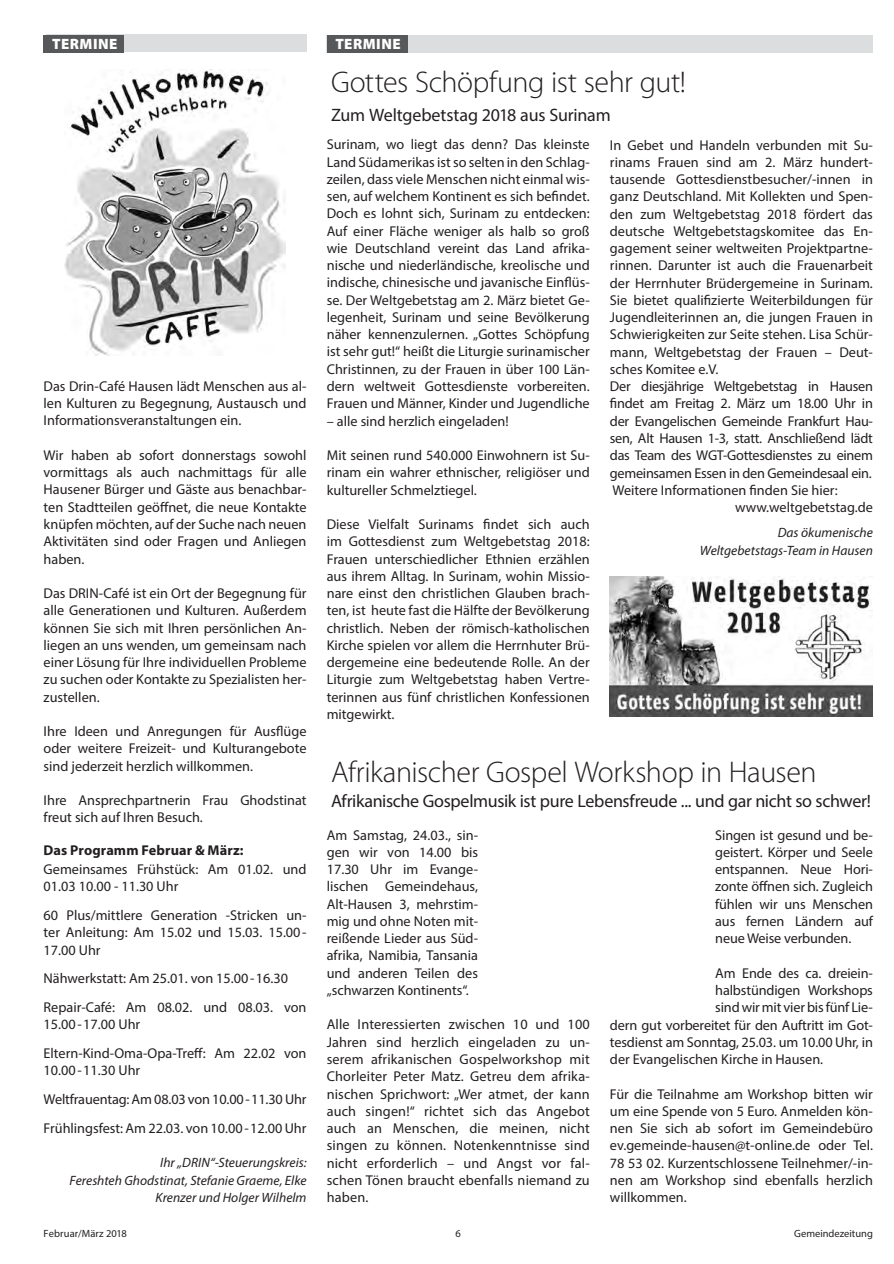
<style>
.page{position:relative;width:894px;height:1264px;background:#fff}
.page>*{position:absolute;margin:0;border:0;box-sizing:border-box;transform-origin:0 0}
.t1{font:300 30px "Myriad Pro";letter-spacing:-.015em;color:#231f20}
.t2{font:18px "Myriad Pro";letter-spacing:-.015em;color:#231f20}
.t3{font:900 15px "Myriad Pro";letter-spacing:.03em;color:#fff}
.t4{font:14.25px/17.2px "Myriad Pro";color:#231f20;text-align:justify}
.t5{font:14.25px "Myriad Pro";letter-spacing:-.02em;color:#231f20}
.t6{font:700 14.25px "Myriad Pro";letter-spacing:.005em;color:#231f20}
.t7{font:italic 13.5px/17.2px "Myriad Pro";letter-spacing:.005em;color:#231f20;text-align:right}
.t8{font:10.5px "Myriad Pro";color:#231f20}
</style>
<div class="page">
<img style="left:64px;top:70px;width:222px;height:286px">
<div style="left:327px;top:35px;width:546px;height:17px;background:#dcdddf"></div>
<div style="left:327px;top:35px;width:80px;height:17px;background:#57585a"></div>
<div style="left:46px;top:35px;width:260px;height:17px;background:#dcdddf"></div>
<div style="left:44px;top:35px;width:80px;height:17px;background:#57585a"></div>
<img style="left:610px;top:576px;width:263px;height:140px">
<p class="t3" style="left:52px;top:35px;width:67px">TERMINE</p>
<p class="t3" style="left:335px;top:35px;width:67px">TERMINE</p>
<h1 class="t1" style="left:331px;top:66px;width:357px">Gottes Schöpfung ist sehr gut!</h1>
<p class="t2" style="left:331px;top:104px;width:281px">Zum Weltgebetstag 2018 aus Surinam</p>
<p class="t4" style="left:44px;top:377px;width:264px">Das Drin-Café Hausen lädt Menschen aus al&shy;len Kulturen zu Begegnung, Austausch und Informationsveranstaltungen ein.</p>
<p class="t4" style="left:44px;top:446px;width:264px">Wir haben ab sofort donnerstags sowohl vormittags als auch nachmittags für alle Hausener Bürger und Gäste aus benachbar&shy;ten Stadtteilen geöffnet, die neue Kontakte knüpfen möchten, auf der Suche nach neuen Aktivitäten sind oder Fragen und Anliegen haben.</p>
<p class="t4" style="left:44px;top:584px;width:264px">Das DRIN-Café ist ein Ort der Begegnung für alle Generationen und Kulturen. Außerdem können Sie sich mit Ihren persönlichen An&shy;liegen an uns wenden, um gemeinsam nach einer Lösung für Ihre individuellen Probleme zu suchen oder Kontakte zu Spezialisten her&shy;zustellen.</p>
<p class="t4" style="left:44px;top:722px;width:264px">Ihre Ideen und Anregungen für Ausflüge oder weitere Freizeit- und Kulturangebote sind jederzeit herzlich willkommen.</p>
<p class="t4" style="left:44px;top:791px;width:264px">Ihre Ansprechpartnerin Frau Ghodstinat freut sich auf Ihren Besuch.</p>
<p class="t6" style="left:44px;top:841px;width:202px">Das Programm Februar &amp; März:</p>
<p class="t4" style="left:44px;top:860px;width:264px">Gemeinsames Frühstück: Am 01.02. und<br>01.03 10.00 - 11.30 Uhr</p>
<p class="t4" style="left:44px;top:906px;width:264px">60 Plus/mittlere Generation -Stricken un&shy;ter Anleitung: Am 15.02 und 15.03. 15.00- 17.00 Uhr</p>
<p class="t4" style="left:44px;top:964px;width:264px;line-height:28.8px">Nähwerkstatt: Am 25.01. von 15.00-16.30<br>Repair-Café: Am 08.02. und 08.03. von</p>
<p class="t4" style="left:44px;top:1010px;width:264px;line-height:28.8px">15.00-17.00 Uhr<br>Eltern-Kind-Oma-Opa-Treff: Am 22.02 von</p>
<p class="t4" style="left:44px;top:1056px;width:264px;line-height:28.8px;text-align:left">10.00-11.30 Uhr<br>Weltfrauentag: Am 08.03 von 10.00-11.30 Uhr<br>Frühlingsfest: Am 22.03. von 10.00-12.00 Uhr</p>
<p class="t7" style="left:70px;top:1154px;width:238px">Ihr „DRIN“-Steuerungskreis:<br>Fereshteh Ghodstinat, Stefanie Graeme, Elke<br>Krenzer und Holger Wilhelm</p>
<p class="t4" style="left:327px;top:136px;width:264px">Surinam, wo liegt das denn? Das kleinste Land Südamerikas ist so selten in den Schlag&shy;zeilen, dass viele Menschen nicht einmal wis&shy;sen, auf welchem Kontinent es sich befindet.<br>Doch es lohnt sich, Surinam zu entdecken:<br>Auf einer Fläche weniger als halb so groß wie Deutschland vereint das Land afrika&shy;nische und niederländische, kreolische und indische, chinesische und javanische Einflüs&shy;se. Der Weltgebetstag am 2. März bietet Ge&shy;legenheit, Surinam und seine Bevölkerung näher kennenzulernen. „Gottes Schöpfung ist sehr gut!“ heißt die Liturgie surinamischer Christinnen, zu der Frauen in über 100 Län&shy;dern weltweit Gottesdienste vorbereiten.<br>Frauen und Männer, Kinder und Jugendliche</p>
<p class="t4" style="left:327px;top:412px;width:183px">– alle sind herzlich eingeladen!</p>
<p class="t4" style="left:327px;top:446px;width:264px">Mit seinen rund 540.000 Einwohnern ist Su&shy;rinam ein wahrer ethnischer, religiöser und kultureller Schmelztiegel.</p>
<p class="t4" style="left:327px;top:515px;width:264px">Diese Vielfalt Surinams findet sich auch im Gottesdienst zum Weltgebetstag 2018:<br>Frauen unterschiedlicher Ethnien erzählen aus ihrem Alltag. In Surinam, wohin Missio&shy;nare einst den christlichen Glauben brach&shy;ten, ist heute fast die Hälfte der Bevölkerung christlich. Neben der römisch-katholischen Kirche spielen vor allem die Herrnhuter Brü&shy;dergemeine eine bedeutende Rolle. An der Liturgie zum Weltgebetstag haben Vertre&shy;terinnen aus fünf christlichen Konfessionen mitgewirkt.</p>
<p class="t4" style="left:610px;top:136px;width:264px">In Gebet und Handeln verbunden mit Su-</p>
<p class="t4" style="left:610px;top:153px;width:264px">rinams Frauen sind am 2. März hundert-</p>
<p class="t4" style="left:610px;top:170px;width:264px">tausende Gottesdienstbesucher/-innen in</p>
<p class="t4" style="left:610px;top:188px;width:264px">ganz Deutschland. Mit Kollekten und Spen-</p>
<p class="t4" style="left:610px;top:205px;width:264px">den zum Weltgebetstag 2018 fördert das</p>
<p class="t4" style="left:610px;top:222px;width:264px">deutsche Weltgebetstagskomitee das En-</p>
<p class="t4" style="left:610px;top:239px;width:264px">gagement seiner weltweiten Projektpartne-</p>
<p class="t4" style="left:610px;top:257px;width:264px">rinnen. Darunter ist auch die Frauenarbeit</p>
<p class="t4" style="left:610px;top:274px;width:264px">der Herrnhuter Brüdergemeine in Surinam.</p>
<p class="t4" style="left:610px;top:291px;width:264px">Sie bietet qualifizierte Weiterbildungen für</p>
<p class="t4" style="left:610px;top:308px;width:264px">Jugendleiterinnen an, die jungen Frauen in</p>
<p class="t4" style="left:610px;top:326px;width:264px">Schwierigkeiten zur Seite stehen. Lisa Schür-</p>
<p class="t4" style="left:610px;top:343px;width:264px">mann, Weltgebetstag der Frauen – Deut-</p>
<p class="t4" style="left:610px;top:360px;width:110px">sches Komitee e.V.</p>
<p class="t5" style="left:610px;top:377px;width:264px">Der diesjährige Weltgebetstag in Hausen</p>
<p class="t5" style="left:610px;top:395px;width:264px">findet am Freitag 2. März um 18.00 Uhr in</p>
<p class="t5" style="left:610px;top:412px;width:264px">der Evangelischen Gemeinde Frankfurt Hau-</p>
<p class="t5" style="left:610px;top:429px;width:264px">sen, Alt Hausen 1-3, statt. Anschließend lädt</p>
<p class="t5" style="left:610px;top:447px;width:264px">das Team des WGT-Gottesdienstes zu einem</p>
<p class="t5" style="left:610px;top:464px;width:263px">gemeinsamen Essen in den Gemeindesaal ein.</p>
<p class="t4" style="left:612px;top:481px;width:227px">Weitere Informationen finden Sie hier:</p>
<p class="t4" style="left:735px;top:498px;width:139px">www.weltgebetstag.de</p>
<p class="t7" style="left:700px;top:524px;width:175px">Das ökumenische<br>Weltgebetstags-Team in Hausen</p>
<h1 class="t1" style="left:331px;top:756px;width:487px">Afrikanischer Gospel Workshop in Hausen</h1>
<p class="t2" style="left:331px;top:789px;width:541px">Afrikanische Gospelmusik ist pure Lebensfreude ... und gar nicht so schwer!</p>
<p class="t4" style="left:327px;top:826px;width:153px">Am Samstag, 24.03., sin&shy;gen wir von 14.00 bis 17.30 Uhr im Evange&shy;lischen Gemeindehaus, Alt-Hausen 3, mehrstim&shy;mig und ohne Noten mit&shy;reißende Lieder aus Süd&shy;afrika, Namibia, Tansania und anderen Teilen des „schwarzen Kontinents“.</p>
<p class="t4" style="left:327px;top:1015px;width:264px">Alle Interessierten zwischen 10 und 100<br>Jahren sind herzlich eingeladen zu un&shy;serem afrikanischen Gospelworkshop mit Chorleiter Peter Matz. Getreu dem afrika&shy;nischen Sprichwort: „Wer atmet, der kann auch singen!“ richtet sich das Angebot auch an Menschen, die meinen, nicht singen zu können. Notenkenntnisse sind nicht erforderlich – und Angst vor fal&shy;schen Tönen braucht ebenfalls niemand zu haben.</p>
<p class="t4" style="left:715px;top:826px;width:159px">Singen ist gesund und be&shy;geistert. Körper und Seele entspannen. Neue Hori&shy;zonte öffnen sich. Zugleich fühlen wir uns Menschen aus fernen Ländern auf neue Weise verbunden.</p>
<p class="t4" style="left:715px;top:964px;width:159px">Am Ende des ca. dreiein-</p>
<p class="t4" style="left:715px;top:981px;width:159px">halbstündigen Workshops</p>
<p class="t4" style="left:715px;top:998px;width:159px">sind wir mit vier bis fünf Lie-</p>
<p class="t4" style="left:610px;top:1016px;width:264px">dern gut vorbereitet für den Auftritt im Got-</p>
<p class="t4" style="left:610px;top:1033px;width:264px">tesdienst am Sonntag, 25.03. um 10.00 Uhr, in</p>
<p class="t4" style="left:610px;top:1050px;width:215px">der Evangelischen Kirche in Hausen.</p>
<p class="t4" style="left:610px;top:1085px;width:264px">Für die Teilnahme am Workshop bitten wir um eine Spende von 5 Euro. Anmelden kön&shy;nen Sie sich ab sofort im Gemeindebüro ev.gemeinde-hausen@t-online.de oder Tel.<br>78 53 02. Kurzentschlossene Teilnehmer/-in&shy;nen am Workshop sind ebenfalls herzlich willkommen.</p>
<p class="t8" style="left:44px;top:1227px;width:85px">Februar/März 2018</p>
<p class="t8" style="left:455px;top:1227px;width:7px">6</p>
<p class="t8" style="left:794px;top:1227px;width:80px">Gemeindezeitung</p>
</div>
